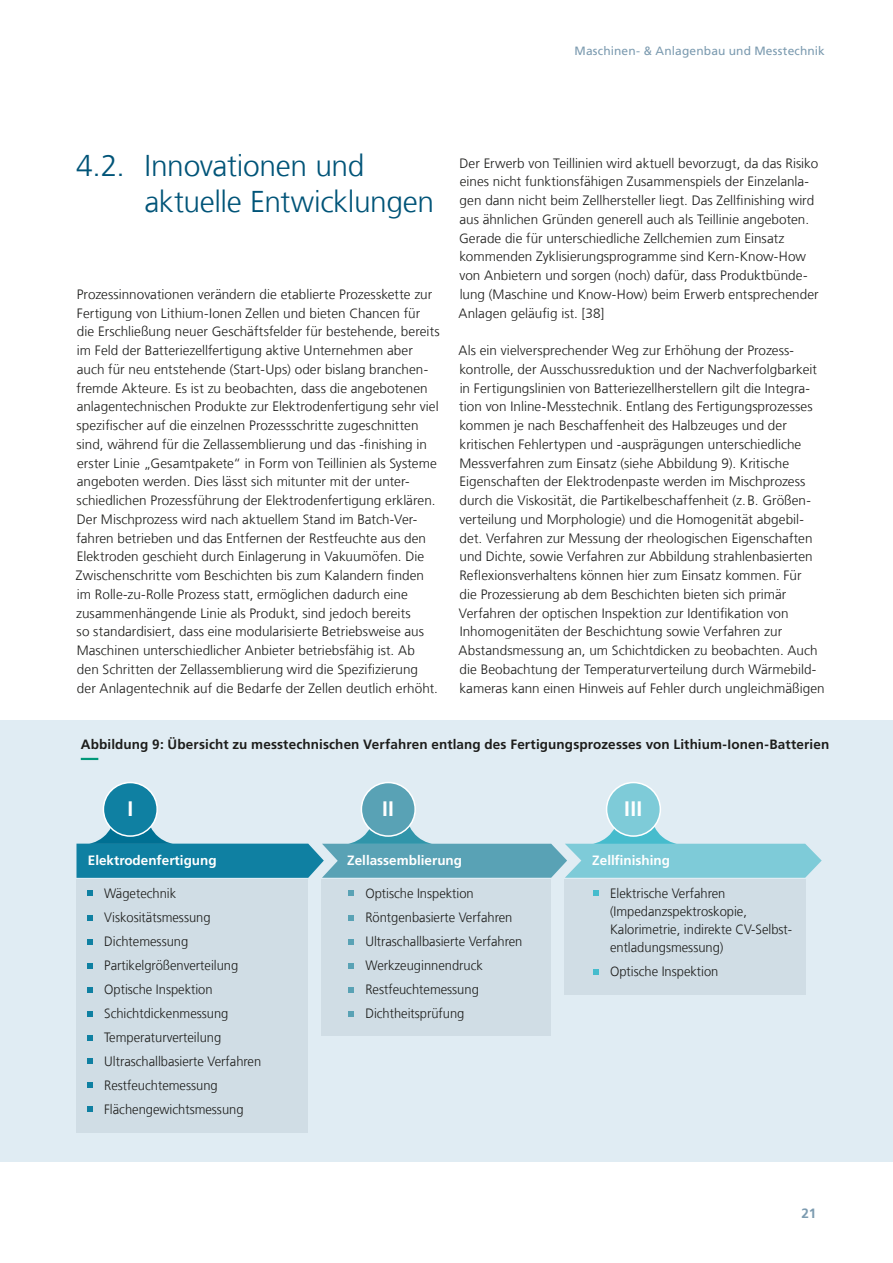
<style>
.page{position:relative;width:893px;height:1263px;background:#fff}
.page>*{position:absolute;margin:0;border:0;box-sizing:border-box;transform-origin:0 0}
.t1{font:300 30px/36px "Frutiger LT Com";letter-spacing:-.015em;color:#005478}
.t2{font:700 21px "Frutiger LT Com";color:#fff}
.Fliesstext_9_12_5_sc{font:300 13.5px/18.8px "Frutiger LT Com";color:#1d1d1b}
.Fliesstext_9_12_5_sc-2{font:300 13.5px/24px "Frutiger LT Com";color:#1d1d1b;scale:.96 1}
.Infokasten_klein_Ueb{font:700 13.5px "Frutiger LT Com";letter-spacing:.01em;color:#1d1d1b}
.t3{font:700 13.5px "Frutiger LT Com";color:#fff}
.t4{font:700 13.5px "Frutiger LT Com";color:#7c9bb0}
.Kolumne{font:12px "Frutiger LT Com";letter-spacing:.015em;color:#7c9bb0}
</style>
<div class="page">
<div style="left:0;top:720px;width:893px;height:441px;background:#e0ecf3"></div>
<svg style="left:81px;top:758px;width:18px;height:2px"></svg>
<svg style="left:76px;top:822px;width:746px;height:56px"></svg>
<div style="left:103px;top:782px;width:54px;height:54px;background:#0f80a2;border-radius:50%"></div>
<div style="left:103px;top:782px;width:55px;height:55px;border:2px solid #fff;border-radius:50%"></div>
<div style="left:607px;top:782px;width:53px;height:54px;background:#7ecbd8;border-radius:50%"></div>
<div style="left:606px;top:782px;width:55px;height:55px;border:2px solid #fff;border-radius:50%"></div>
<div style="left:361px;top:782px;width:54px;height:54px;background:#59a2b5;border-radius:50%"></div>
<div style="left:361px;top:782px;width:55px;height:55px;border:2px solid #fff;border-radius:50%"></div>
<div style="left:76px;top:879px;width:232px;height:254px;background:#d0dde5"></div>
<svg style="left:87px;top:890px;width:6px;height:6px"></svg>
<svg style="left:87px;top:915px;width:6px;height:5px"></svg>
<svg style="left:87px;top:939px;width:6px;height:5px"></svg>
<svg style="left:87px;top:963px;width:6px;height:5px"></svg>
<svg style="left:87px;top:987px;width:6px;height:5px"></svg>
<svg style="left:87px;top:1011px;width:6px;height:6px"></svg>
<svg style="left:87px;top:1035px;width:6px;height:5px"></svg>
<svg style="left:87px;top:1058px;width:6px;height:6px"></svg>
<svg style="left:87px;top:1082px;width:6px;height:6px"></svg>
<svg style="left:87px;top:1106px;width:6px;height:6px"></svg>
<div style="left:322px;top:879px;width:229px;height:157px;background:#d0dde5"></div>
<svg style="left:348px;top:890px;width:6px;height:6px"></svg>
<svg style="left:348px;top:939px;width:6px;height:5px"></svg>
<svg style="left:348px;top:963px;width:6px;height:5px"></svg>
<svg style="left:348px;top:987px;width:6px;height:5px"></svg>
<svg style="left:348px;top:1011px;width:6px;height:6px"></svg>
<svg style="left:348px;top:915px;width:6px;height:6px"></svg>
<div style="left:564px;top:879px;width:242px;height:116px;background:#d0dde5"></div>
<svg style="left:593px;top:890px;width:6px;height:6px"></svg>
<svg style="left:593px;top:969px;width:6px;height:5px"></svg>
<p class="Kolumne" style="left:574px;top:44px;width:252px">Maschinen- &amp; Anlagenbau und Messtechnik</p>
<p class="t1" style="left:144px;top:148px;width:291px;text-indent:-68px">4.2. Innovationen und aktuelle Entwicklungen</p>
<p class="Fliesstext_9_12_5_sc" style="left:76px;top:285px;width:365px">Prozessinnovationen verändern die etablierte Prozesskette zur Fertigung von Lithium-Ionen Zellen und bieten Chancen für die Erschließung neuer Geschäftsfelder für bestehende, bereits im Feld der Batteriezellfertigung aktive Unternehmen aber auch für neu entstehende (Start-Ups) oder bislang branchen&shy;fremde Akteure. Es ist zu beobachten, dass die angebotenen anlagentechnischen Produkte zur Elektrodenfertigung sehr viel spezifischer auf die einzelnen Prozessschritte zugeschnitten sind, während für die Zellassemblierung und das -finishing in erster Linie „Gesamtpakete“ in Form von Teillinien als Systeme angeboten werden. Dies lässt sich mitunter mit der unter&shy;schiedlichen Prozessführung der Elektrodenfertigung erklären.<br>Der Mischprozess wird nach aktuellem Stand im Batch-Ver&shy;fahren betrieben und das Entfernen der Restfeuchte aus den Elektroden geschieht durch Einlagerung in Vakuumöfen. Die Zwischenschritte vom Beschichten bis zum Kalandern finden im Rolle-zu-Rolle Prozess statt, ermöglichen dadurch eine zusammenhängende Linie als Produkt, sind jedoch bereits<br>so standardisiert, dass eine modularisierte Betriebsweise aus Maschinen unterschiedlicher Anbieter betriebsfähig ist. Ab<br>den Schritten der Zellassemblierung wird die Spezifizierung<br>der Anlagentechnik auf die Bedarfe der Zellen deutlich erhöht.</p>
<p class="Fliesstext_9_12_5_sc" style="left:459px;top:154px;width:362px">Der Erwerb von Teillinien wird aktuell bevorzugt, da das Risiko eines nicht funktionsfähigen Zusammenspiels der Einzelanla&shy;gen dann nicht beim Zellhersteller liegt. Das Zellfinishing wird aus ähnlichen Gründen generell auch als Teillinie angeboten.<br>Gerade die für unterschiedliche Zellchemien zum Einsatz kommenden Zyklisierungsprogramme sind Kern-Know-How von Anbietern und sorgen (noch) dafür, dass Produktbünde&shy;lung (Maschine und Know-How) beim Erwerb entsprechender Anlagen geläufig ist. [38]</p>
<p class="Fliesstext_9_12_5_sc" style="left:459px;top:341px;width:367px">Als ein vielversprechender Weg zur Erhöhung der Prozess&shy;kontrolle, der Ausschussreduktion und der Nachverfolgbarkeit in Fertigungslinien von Batteriezellherstellern gilt die Integra&shy;tion von Inline-Messtechnik. Entlang des Fertigungsprozesses kommen je nach Beschaffenheit des Halbzeuges und der kritischen Fehlertypen und -ausprägungen unterschiedliche Messverfahren zum Einsatz (siehe Abbildung 9). Kritische Eigenschaften der Elektrodenpaste werden im Mischprozess durch die Viskosität, die Partikelbeschaffenheit (z.B. Größen&shy;verteilung und Morphologie) und die Homogenität abgebil&shy;det. Verfahren zur Messung der rheologischen Eigenschaften und Dichte, sowie Verfahren zur Abbildung strahlenbasierten Reflexionsverhaltens können hier zum Einsatz kommen. Für<br>die Prozessierung ab dem Beschichten bieten sich primär Verfahren der optischen Inspektion zur Identifikation von Inhomogenitäten der Beschichtung sowie Verfahren zur Abstandsmessung an, um Schichtdicken zu beobachten. Auch die Beobachtung der Temperaturverteilung durch Wärmebild&shy;kameras kann einen Hinweis auf Fehler durch ungleichmäßigen</p>
<p class="Infokasten_klein_Ueb" style="left:81px;top:736px;width:750px">Abbildung 9: Übersicht zu messtechnischen Verfahren entlang des Fertigungsprozesses von Lithium-Ionen-Batterien</p>
<p class="t2" style="left:127px;top:796px;width:7px">I</p>
<p class="t2" style="left:382px;top:796px;width:13px">II</p>
<p class="t2" style="left:624px;top:796px;width:19px">III</p>
<p class="t3" style="left:88px;top:852px;width:130px">Elektrodenfertigung</p>
<p class="Fliesstext_9_12_5_sc-2" style="left:104px;top:881px;width:165px">Wägetechnik<br>Viskositätsmessung<br>Dichtemessung<br>Partikelgrößenverteilung<br>Optische Inspektion<br>Schichtdickenmessung<br>Temperaturverteilung<br>Ultraschallbasierte Verfahren<br>Restfeuchtemessung<br>Flächengewichtsmessung</p>
<p class="t3" style="left:347px;top:852px;width:116px">Zellassemblierung</p>
<p class="Fliesstext_9_12_5_sc-2" style="left:365px;top:881px;width:165px">Optische Inspektion<br>Röntgenbasierte Verfahren<br>Ultraschallbasierte Verfahren<br>Werkzeuginnendruck<br>Restfeuchtemessung<br>Dichtheitsprüfung</p>
<p class="t3" style="left:592px;top:852px;width:79px">Zellfinishing</p>
<p class="Fliesstext_9_12_5_sc-2" style="left:610px;top:884px;width:191px;line-height:18px">Elektrische Verfahren (Impedanzspektroskopie,<br>Kalorimetrie, indirekte CV-Selbst&shy;entladungsmessung)</p>
<p class="Fliesstext_9_12_5_sc-2" style="left:610px;top:959px;width:114px">Optische Inspektion</p>
<p class="t4" style="left:802px;top:1205px;width:16px">21</p>
</div>
